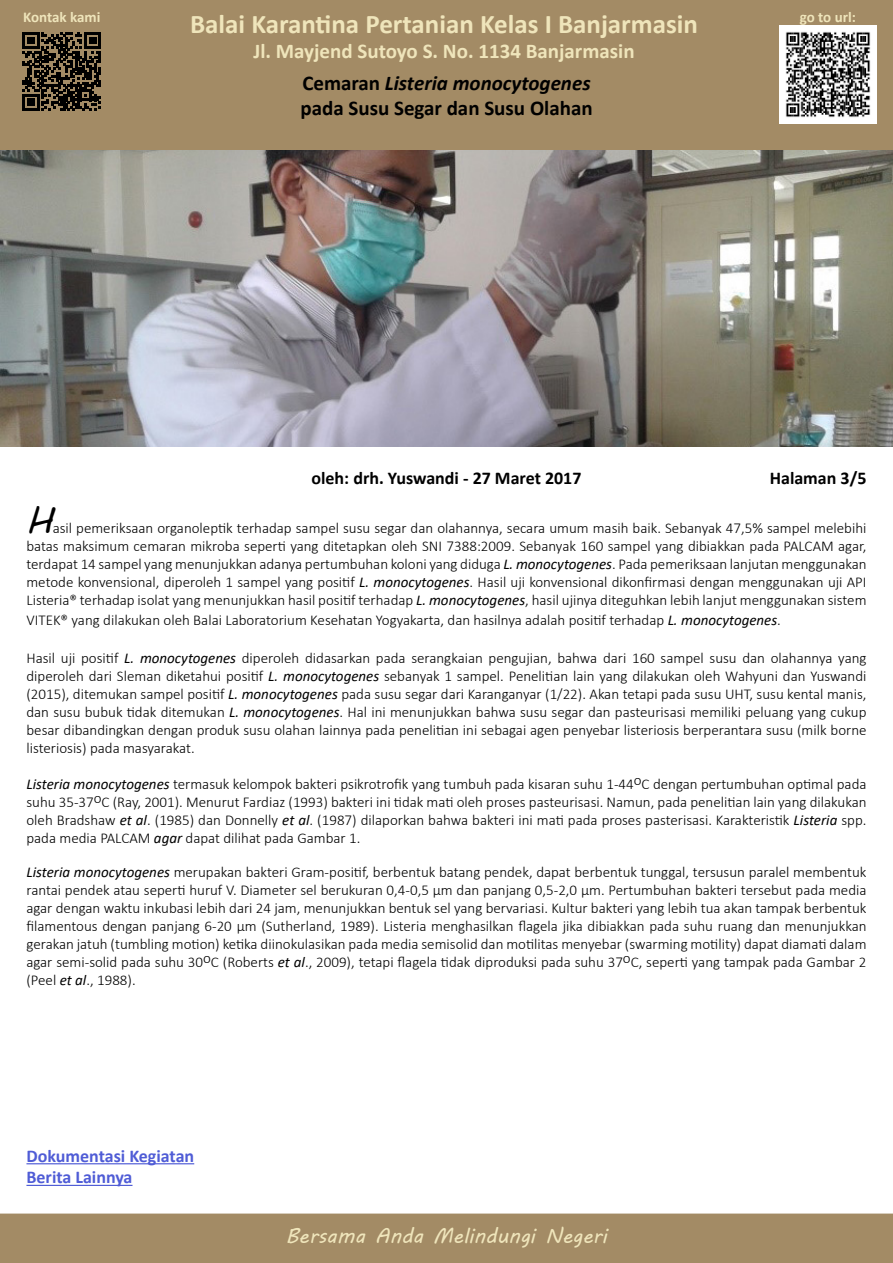
<style>
.page{position:relative;width:893px;height:1263px;background:#fff}
.page>*{position:absolute;margin:0;border:0;box-sizing:border-box;transform-origin:0 0}
.t1{font:36px "MV Boli";color:#000}
.t2{font:700 27px "Calibri";color:#efe5bb}
.t3{font:700 21px/25.2px "Calibri";color:#000}
.t4{font:700 21px "Calibri";color:#efe5bb}
.t5{font:21px "MV Boli";color:#efe5bb}
.t6{font:700 18px "Calibri";color:#000}
.t7{font:700 18px/21.6px "Calibri";color:#4f5cd6}
.t8{font:300 15px/18px "Calibri";color:#000;text-align:justify}
.t9{font:700 15px "Calibri";letter-spacing:-.005em;color:#efe5bb}
.s1{font-style:italic}
.s2{font-weight:400;font-style:italic}
</style>
<div class="page">
<div style="left:0;top:0;width:893px;height:150px;background:#a38b65"></div>
<div style="left:0;top:1213px;width:893px;height:50px;background:#a38b65"></div>
<svg style="left:23px;top:32px;width:78px;height:79px;background:#3d3426"></svg>
<img style="left:779px;top:26px;width:98px;height:97px">
<img style="left:0;top:150px;width:893px;height:297px">
<hr style="left:26px;top:1163px;width:168px;height:1px;background:#4f5cd6">
<hr style="left:26px;top:1185px;width:106px;height:1px;background:#4f5cd6">
<p class="t9" style="left:23px;top:7px;width:79px">Kontak kami</p>
<p class="t9" style="left:800px;top:7px;width:58px">go to url:</p>
<h2 class="t2" style="left:190px;top:5px;width:509px">Balai Karantina Pertanian Kelas I Banjarmasin</h2>
<h3 class="t4" style="left:253px;top:36px;width:383px">Jl. Mayjend Sutoyo S. No. 1134 Banjarmasin</h3>
<h3 class="t3" style="left:300px;top:70px;width:294px">Cemaran <span class="s1">Listeria monocytogenes </span>pada Susu Segar dan Susu Olahan</h3>
<p class="t6" style="left:311px;top:465px;width:272px">oleh: drh. Yuswandi - 27 Maret 2017</p>
<p class="t6" style="left:770px;top:465px;width:98px">Halaman 3/5</p>
<h1 class="t1" style="left:26px;top:496px;width:28px">H</h1>
<p class="t8" style="left:26px;top:519px;width:842px;text-indent:26px">asil pemeriksaan organoleptik terhadap sampel susu segar dan olahannya, secara umum masih baik. Sebanyak 47,5% sampel melebihi batas maksimum cemaran mikroba seperti yang ditetapkan oleh SNI 7388:2009. Sebanyak 160 sampel yang dibiakkan pada PALCAM agar, terdapat 14 sampel yang menunjukkan adanya pertumbuhan koloni yang diduga <span class="s2">L. monocytogenes</span>. Pada pemeriksaan lanjutan menggunakan metode konvensional, diperoleh 1 sampel yang positif <span class="s2">L. monocytogenes</span>. Hasil uji konvensional dikonfirmasi dengan menggunakan uji API Listeria® terhadap isolat yang menunjukkan hasil positif terhadap <span class="s2">L. monocytogenes</span>, hasil ujinya diteguhkan lebih lanjut menggunakan sistem</p>
<p class="t8" style="left:26px;top:611px;width:756px">VITEK® yang dilakukan oleh Balai Laboratorium Kesehatan Yogyakarta, dan hasilnya adalah positif terhadap <span class="s2">L. monocytogenes</span>.</p>
<p class="t8" style="left:26px;top:649px;width:842px">Hasil uji positif <span class="s2">L. monocytogenes</span> diperoleh didasarkan pada serangkaian pengujian, bahwa dari 160 sampel susu dan olahannya yang diperoleh dari Sleman diketahui positif <span class="s2">L. monocytogenes</span> sebanyak 1 sampel. Penelitian lain yang dilakukan oleh Wahyuni dan Yuswandi (2015), ditemukan sampel positif <span class="s2">L. monocytogenes</span> pada susu segar dari Karanganyar (1/22). Akan tetapi pada susu UHT, susu kental manis, dan susu bubuk tidak ditemukan <span class="s2">L. monocytogenes</span>. Hal ini menunjukkan bahwa susu segar dan pasteurisasi memiliki peluang yang cukup besar dibandingkan dengan produk susu olahan lainnya pada penelitian ini sebagai agen penyebar listeriosis berperantara susu (milk borne listeriosis) pada masyarakat.</p>
<p class="t8" style="left:26px;top:775px;width:842px"><span class="s2">Listeria monocytogenes</span> termasuk kelompok bakteri psikrotrofik yang tumbuh pada kisaran suhu 1-44oC dengan pertumbuhan optimal pada suhu 35-37oC (Ray, 2001). Menurut Fardiaz (1993) bakteri ini tidak mati oleh proses pasteurisasi. Namun, pada penelitian lain yang dilakukan oleh Bradshaw <span class="s2">et al</span>. (1985) dan Donnelly <span class="s2">et al</span>. (1987) dilaporkan bahwa bakteri ini mati pada proses pasterisasi. Karakteristik <span class="s2">Listeria</span> spp. pada media PALCAM <span class="s2">agar</span> dapat dilihat pada Gambar 1.</p>
<p class="t8" style="left:26px;top:863px;width:842px"><span class="s2">Listeria monocytogenes</span> merupakan bakteri Gram-positif, berbentuk batang pendek, dapat berbentuk tunggal, tersusun paralel membentuk rantai pendek atau seperti huruf V. Diameter sel berukuran 0,4-0,5 µm dan panjang 0,5-2,0 µm. Pertumbuhan bakteri tersebut pada media agar dengan waktu inkubasi lebih dari 24 jam, menunjukkan bentuk sel yang bervariasi. Kultur bakteri yang lebih tua akan tampak berbentuk filamentous dengan panjang 6-20 µm (Sutherland, 1989). Listeria menghasilkan flagela jika dibiakkan pada suhu ruang dan menunjukkan gerakan jatuh (tumbling motion) ketika diinokulasikan pada media semisolid dan motilitas menyebar (swarming motility) dapat diamati dalam agar semi-solid pada suhu 30oC (Roberts <span class="s2">et al</span>., 2009), tetapi flagela tidak diproduksi pada suhu 37oC, seperti yang tampak pada Gambar 2 (Peel <span class="s2">et al</span>., 1988).</p>
<p class="t7" style="left:26px;top:1145px;width:169px">Dokumentasi Kegiatan<br>Berita Lainnya</p>
<h3 class="t5" style="left:286px;top:1221px;width:323px">Bersama Anda Melindungi Negeri</h3>
</div>
